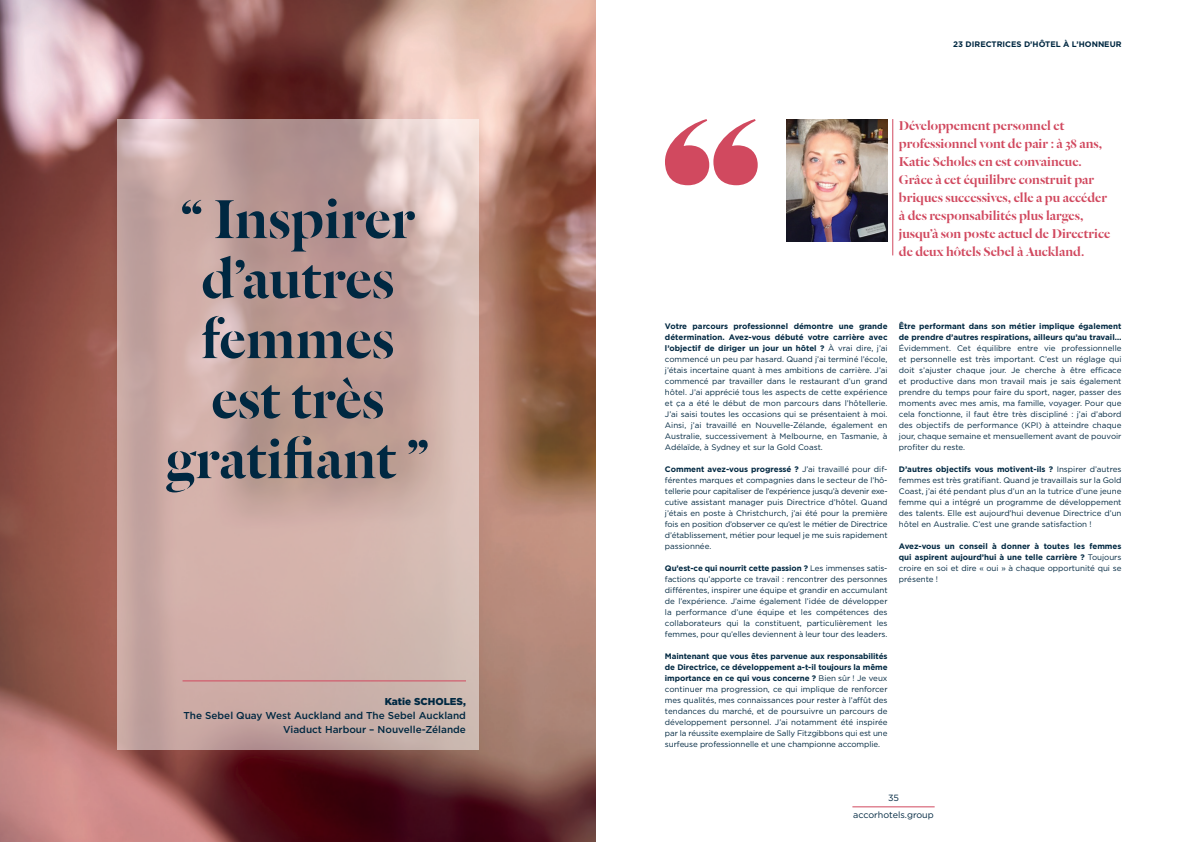
<style>
.page{position:relative;width:1191px;height:842px;background:#fff}
.page>*{position:absolute;margin:0;border:0;box-sizing:border-box;transform-origin:0 0}
.t1{font:500 60px/60px "Dala Floda";color:#002841;text-align:center}
.t2{font:500 14px/18px "Dala Floda";color:#d1495f}
.t3{font:500 10px/14px "Gotham";color:#002841;text-align:right}
.t4{font:900 10px "Gotham";color:#002841}
.t5{font:9px/17px "Gotham";color:#002841;text-align:center}
.t6{font:8px/11px "Gotham";color:#002841;text-align:justify}
.t7{font:700 8px/11px "Gotham";color:#002841}
.s1{font-weight:700}
.s2{font-weight:400}
</style>
<div class="page">
<hr style="left:852px;top:806px;width:82px;height:1px;background:#d1495f">
<img style="left:0;top:0;width:595px;height:842px">
<img style="left:786px;top:119px;width:101px;height:123px">
<svg style="left:117px;top:119px;width:362px;height:630px;background:#c9aba5"></svg>
<hr style="left:892px;top:119px;width:1px;height:136px;background:#d1495f">
<svg style="left:665px;top:119px;width:92px;height:66px"></svg>
<hr style="left:182px;top:680px;width:284px;height:1px;background:#d1495f">
<h1 class="t1" style="left:166px;top:187px;width:265px">“ Inspirer d’autres femmes est très gratifiant ”</h1>
<p class="t4" style="left:385px;top:695px;width:83px">Katie SCHOLES,</p>
<p class="t3" style="left:183px;top:708px;width:284px">The Sebel Quay West Auckland and The Sebel Auckland<br>Viaduct Harbour – Nouvelle-Zélande</p>
<p class="t7" style="left:953px;top:38px;width:170px">23 DIRECTRICES D’HÔTEL À L’HONNEUR</p>
<p class="t2" style="left:899px;top:116px;width:213px">Développement personnel et professionnel vont de pair : à 38 ans, Katie Scholes en est convaincue.<br>Grâce à cet équilibre construit par briques successives, elle a pu accéder à des responsabilités plus larges, jusqu’à son poste actuel de Directrice de deux hôtels Sebel à Auckland.</p>
<p class="t6" style="left:665px;top:320px;width:224px"><span class="s1">Votre parcours professionnel démontre une grande détermination. Avez-vous débuté votre carrière avec l’objectif de diriger un jour un hôtel ?</span> À vrai dire, j’ai commencé un peu par hasard. Quand j’ai terminé l’école, j’étais incertaine quant à mes ambitions de carrière. J’ai commencé par travailler dans le restaurant d’un grand hôtel. J’ai apprécié tous les aspects de cette expérience et ça a été le début de mon parcours dans l’hôtellerie.<br>J’ai saisi toutes les occasions qui se présentaient à moi.<br>Ainsi, j’ai travaillé en Nouvelle-Zélande, également en Australie, successivement à Melbourne, en Tasmanie, à Adélaïde, à Sydney et sur la Gold Coast.</p>
<p class="t6" style="left:665px;top:463px;width:224px"><span class="s1">Comment avez-vous progressé ?</span> J’ai travaillé pour dif&shy;férentes marques et compagnies dans le secteur de l’hô&shy;tellerie pour capitaliser de l’expérience jusqu’à devenir exe&shy;cutive assistant manager puis Directrice d’hôtel. Quand j’étais en poste à Christchurch, j’ai été pour la première fois en position d’observer ce qu’est le métier de Directrice d’établissement, métier pour lequel je me suis rapidement passionnée.</p>
<p class="t6" style="left:665px;top:562px;width:224px"><span class="s1">Qu’est-ce qui nourrit cette passion ?</span> Les immenses satis&shy;factions qu’apporte ce travail : rencontrer des personnes différentes, inspirer une équipe et grandir en accumulant de l’expérience. J’aime également l’idée de développer la performance d’une équipe et les compétences des collaborateurs qui la constituent, particulièrement les femmes, pour qu’elles deviennent à leur tour des leaders.</p>
<p class="t6" style="left:665px;top:650px;width:224px"><span class="s1">Maintenant que vous êtes parvenue aux responsabilités de Directrice, ce développement a-t-il toujours la même importance en ce qui vous concerne ?</span> Bien sûr ! Je veux continuer ma progression, ce qui implique de renforcer mes qualités, mes connaissances pour rester à l’affût des tendances du marché, et de poursuivre un parcours de développement personnel. J’ai notamment été inspirée par la réussite exemplaire de Sally Fitzgibbons qui est une surfeuse professionnelle et une championne accomplie.</p>
<p class="t7" style="left:899px;top:320px;width:224px">Être performant dans son métier implique également de prendre d’autres respirations, ailleurs qu’au travail…</p>
<p class="t6" style="left:899px;top:342px;width:224px">Évidemment. Cet équilibre entre vie professionnelle et personnelle est très important. C’est un réglage qui doit s’ajuster chaque jour. Je cherche à être efficace et productive dans mon travail mais je sais également prendre du temps pour faire du sport, nager, passer des moments avec mes amis, ma famille, voyager. Pour que cela fonctionne, il faut être très discipliné : j’ai d’abord des objectifs de performance (KPI) à atteindre chaque jour, chaque semaine et mensuellement avant de pouvoir profiter du reste.</p>
<p class="t6" style="left:899px;top:463px;width:224px"><span class="s1">D’autres objectifs vous motivent-ils ?</span> Inspirer d’autres femmes est très gratifiant. Quand je travaillais sur la Gold Coast, j’ai été pendant plus d’un an la tutrice d’une jeune femme qui a intégré un programme de développement des talents. Elle est aujourd’hui devenue Directrice d’un hôtel en Australie. C’est une grande satisfaction !</p>
<p class="t7" style="left:899px;top:540px;width:224px;text-align:justify">Avez-vous un conseil à donner à toutes les femmes qui aspirent aujourd’hui à une telle carrière ? <span class="s2">Toujours croire en soi et dire « oui » à chaque opportunité qui se présente !</span></p>
<p class="t5" style="left:853px;top:789px;width:82px">35 accorhotels.group</p>
</div>
